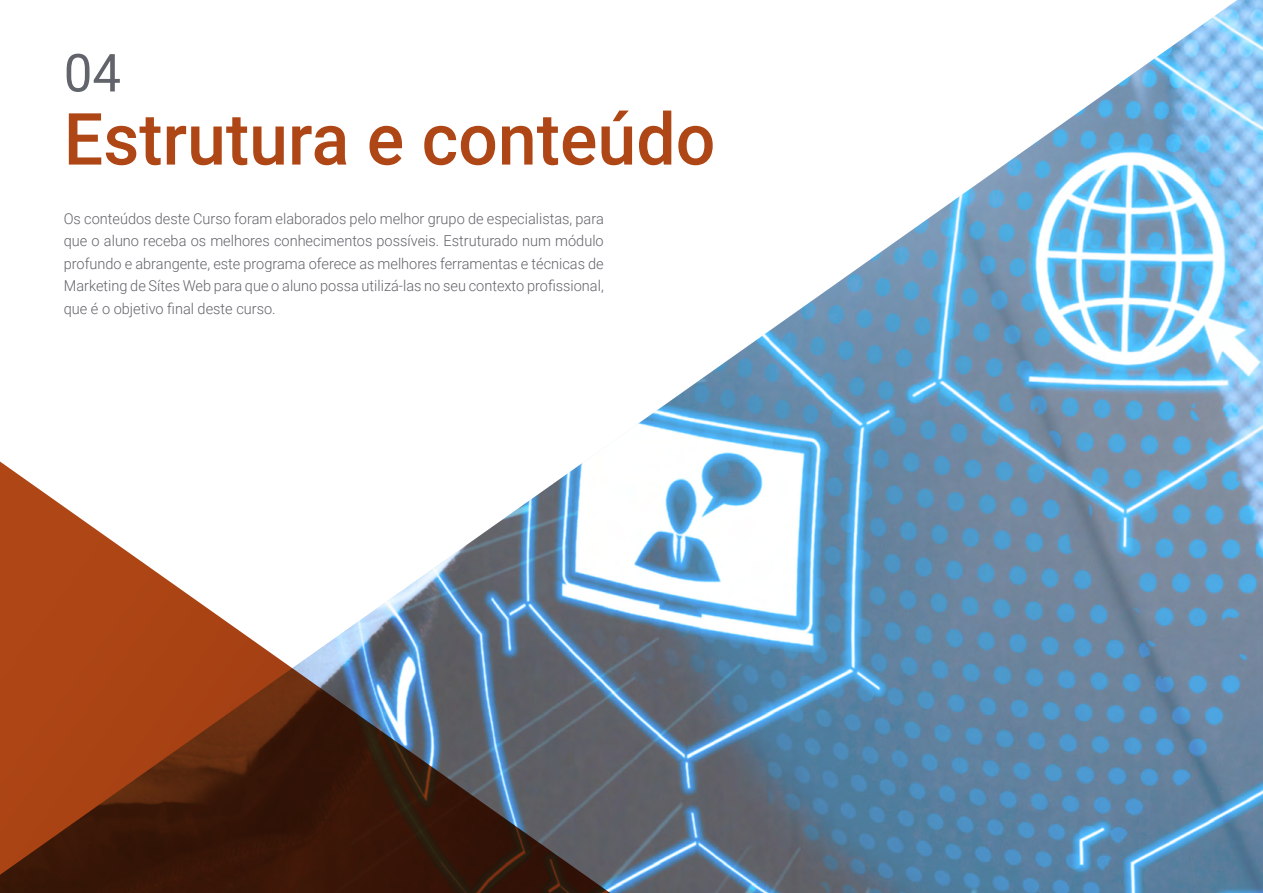
<style>
.page{position:relative;width:1263px;height:893px;background:#fff}
.page>*{position:absolute;margin:0;border:0;box-sizing:border-box;transform-origin:0 0}
.t1{font:500 72px "Roboto";color:#ae4615}
.t2{font:52.5px "Roboto";color:#61646a}
.t3{font:300 15px/22.5px "Roboto";color:#61646a;text-align:justify}
</style>
<div class="page">
<img style="left:638px;top:0;width:625px;height:893px">
<svg style="left:0;top:446px;width:640px;height:447px"></svg>
<h2 class="t2" style="left:64px;top:36px;width:59px">04</h2>
<h1 class="t1" style="left:64px;top:89px;width:653px">Estrutura e conteúdo</h1>
<p class="t3" style="left:64px;top:207px;width:541px">Os conteúdos deste Curso foram elaborados pelo melhor grupo de especialistas, para que o aluno receba os melhores conhecimentos possíveis. Estruturado num módulo profundo e abrangente, este programa oferece as melhores ferramentas e técnicas de Marketing de Sítes Web para que o aluno possa utilizá-las no seu contexto profissional, que é o objetivo final deste curso.</p>
</div>
